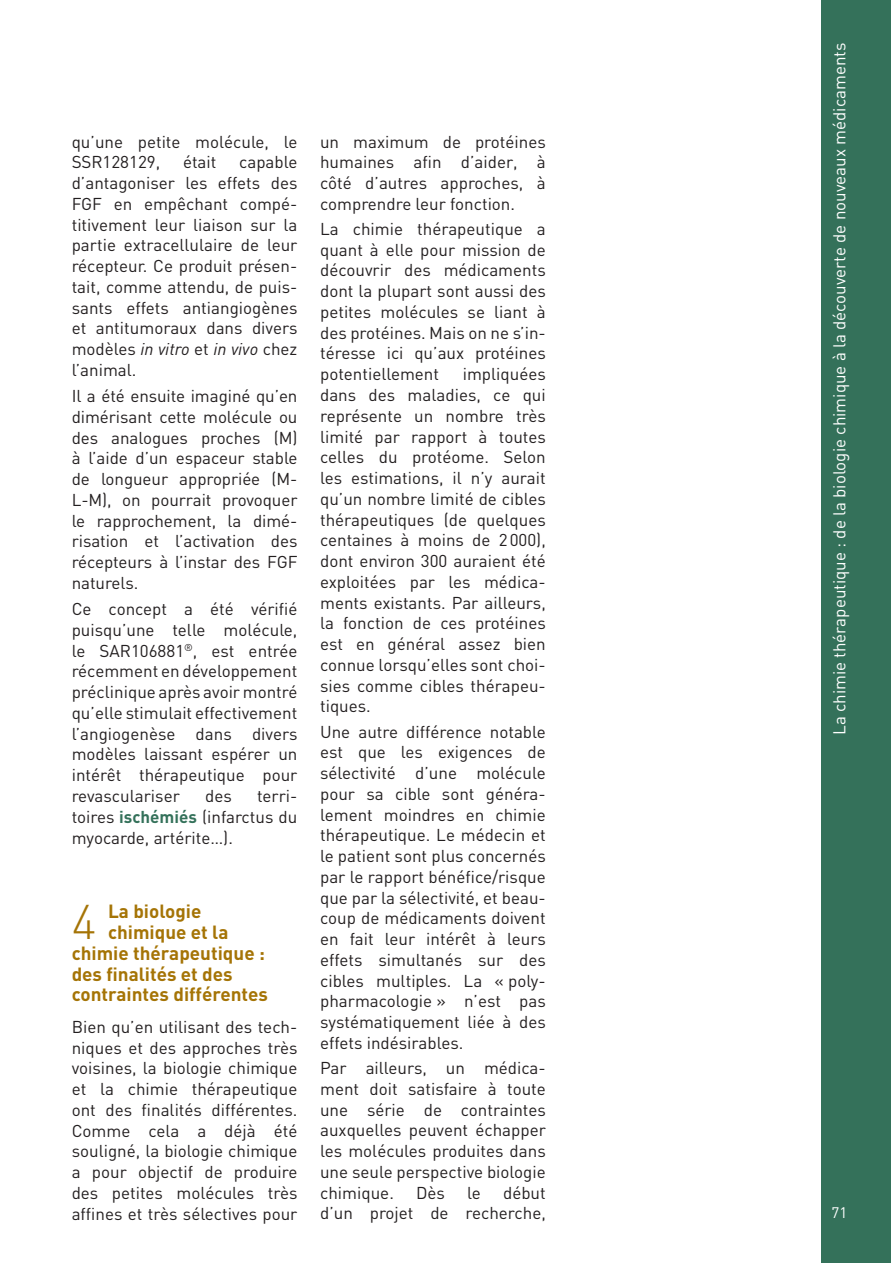
<style>
.page{position:relative;width:893px;height:1263px;background:#fff}
.page>*{position:absolute;margin:0;border:0;box-sizing:border-box;transform-origin:0 0}
.t1{font:300 48px "DIN";color:#a57406}
.t2{font:700 18.9px "DIN";color:#a57406}
.t3{font:16.95px/20.7px "DIN";color:#231f20;text-align:justify}
.t4{font:16.95px "DIN";color:#fff}
.t5{font:15.15px "DIN";color:#fff}
.s1{font-style:italic}
.s2{font-weight:700;color:#34715a}
</style>
<div class="page">
<div style="left:821px;top:0;width:69px;height:1263px;background:#34715a"></div>
<p class="t3" style="left:72px;top:133px;width:227px">qu’une petite molécule, le<br>SSR128129,</p>
<p class="t3" style="left:183px;top:154px;width:35px">était</p>
<p class="t3" style="left:72px;top:154px;width:227px;text-indent:168px">capable d’antagoniser les effets des FGF en empêchant compé&shy;titivement leur liaison sur la partie extracellulaire de leur récepteur. Ce produit présen&shy;tait, comme attendu, de puis&shy;sants effets antiangiogènes et antitumoraux dans divers modèles <span class="s1">in vitro</span> et <span class="s1">in vivo</span> chez l’animal.</p>
<p class="t3" style="left:72px;top:388px;width:227px">Il a été ensuite imaginé qu’en dimérisant cette molécule ou des analogues proches (M) à l’aide d’un espaceur stable de longueur appropriée (M-L-M), on pourrait provoquer le rapprochement, la dimé&shy;risation et l’activation des récepteurs à l’instar des FGF naturels.</p>
<p class="t3" style="left:72px;top:601px;width:227px">Ce concept a été vérifié puisqu’une telle molécule, le SAR106881<sup>®</sup>, est entrée récemment en développement préclinique après avoir montré qu’elle stimulait effectivement l’angiogenèse dans divers modèles laissant espérer un intérêt thérapeutique pour revasculariser</p>
<p class="t3" style="left:72px;top:788px;width:227px;text-indent:185px">terri&shy;toires <span class="s2">ischémiés</span> (infarctus du myocarde, artérite…).</p>
<p class="t3" style="left:205px;top:788px;width:28px">des</p>
<h1 class="t1" style="left:72px;top:892px;width:26px">4</h1>
<p class="t2" style="left:108px;top:905px;width:95px">La biologie</p>
<p class="t2" style="left:108px;top:926px;width:122px">chimique et la</p>
<p class="t2" style="left:72px;top:946px;width:195px">chimie thérapeutique :</p>
<p class="t2" style="left:72px;top:967px;width:162px">des finalités et des</p>
<p class="t2" style="left:72px;top:988px;width:198px">contraintes différentes</p>
<p class="t3" style="left:72px;top:1018px;width:227px">Bien qu’en utilisant des tech&shy;niques et des approches très voisines, la biologie chimique et la chimie thérapeutique ont des finalités différentes.<br>Comme cela a déjà été souligné, la biologie chimique a pour objectif de produire des petites molécules très affines et très sélectives pour</p>
<p class="t3" style="left:320px;top:133px;width:227px">un maximum de protéines humaines afin d’aider, à côté d’autres approches, à comprendre leur fonction.</p>
<p class="t3" style="left:320px;top:220px;width:227px">La chimie thérapeutique a quant à elle pour mission de découvrir des médicaments dont la plupart sont aussi des petites molécules se liant à des protéines. Mais on ne s’in&shy;téresse ici qu’aux protéines potentiellement</p>
<p class="t3" style="left:320px;top:366px;width:227px;text-indent:143px">impliquées dans des maladies, ce qui représente un nombre très limité par rapport à toutes celles du protéome. Selon les estimations, il n’y aurait qu’un nombre limité de cibles thérapeutiques (de quelques centaines à moins de 2 000), dont environ 300 auraient été exploitées par les médica&shy;ments existants. Par ailleurs, la fonction de ces protéines est en général assez bien connue lorsqu’elles sont choi&shy;sies comme cibles thérapeu&shy;tiques.</p>
<p class="t3" style="left:320px;top:723px;width:227px">Une autre différence notable est que les exigences de sélectivité d’une molécule pour sa cible sont généra&shy;lement moindres en chimie thérapeutique. Le médecin et le patient sont plus concernés par le rapport bénéfice/risque que par la sélectivité, et beau&shy;coup de médicaments doivent en fait leur intérêt à leurs effets simultanés sur des cibles multiples. La « poly&shy;pharmacologie » n’est pas systématiquement liée à des effets indésirables.</p>
<p class="t3" style="left:320px;top:1060px;width:227px">Par ailleurs, un médica&shy;ment doit satisfaire à toute une série de contraintes auxquelles peuvent échapper les molécules produites dans une seule perspective biologie chimique.</p>
<p class="t3" style="left:320px;top:1184px;width:227px;text-align:right">début<br>d’un projet de recherche,</p>
<p class="t3" style="left:416px;top:1184px;width:30px">Dès</p>
<p class="t3" style="left:467px;top:1184px;width:15px">le</p>
<p class="t4" style="left:833px;top:735px;width:694px;rotate:-90deg">La chimie thérapeutique : de la biologie chimique à la découverte de nouveaux médicaments</p>
<p class="t5" style="left:831px;top:1207px;width:17px">71</p>
</div>
